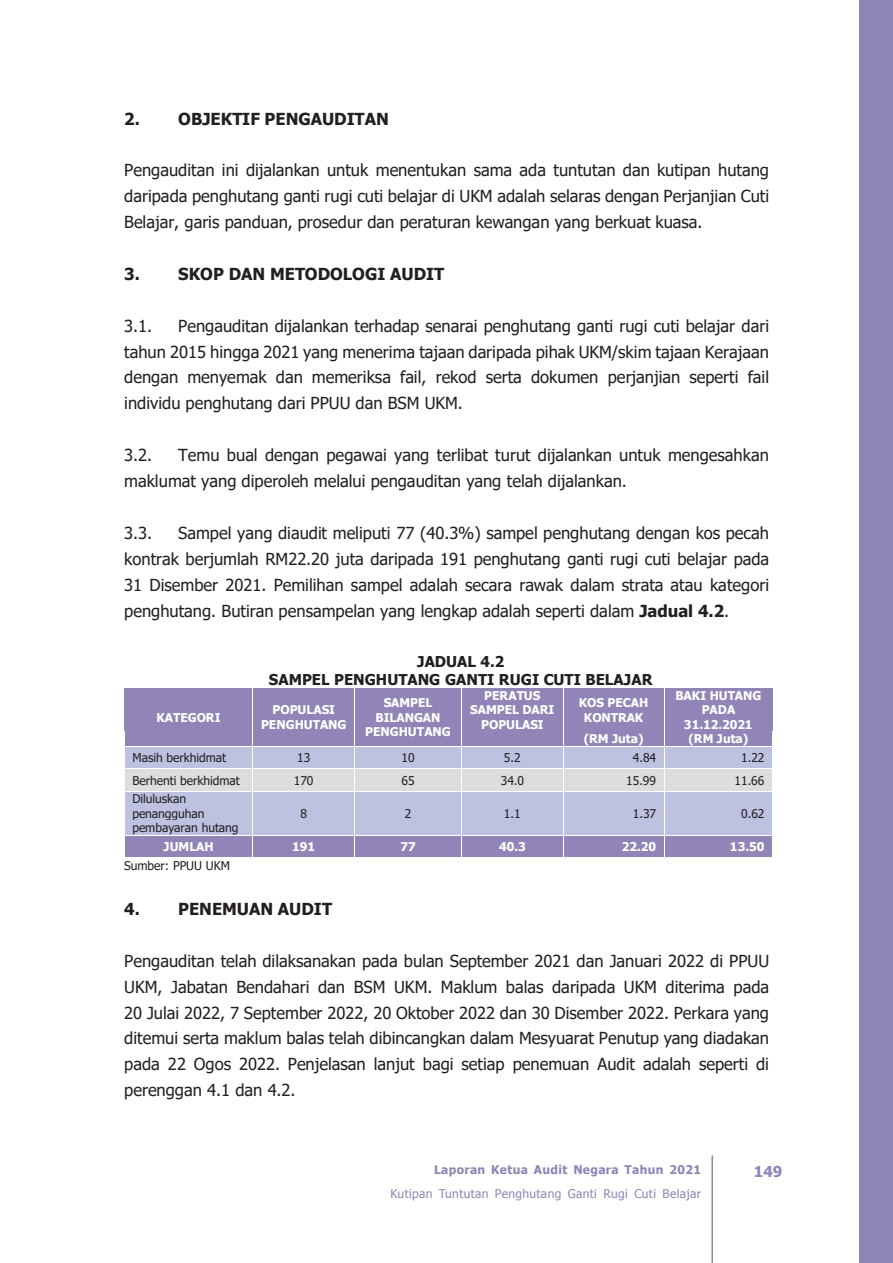
<style>
.page{position:relative;width:893px;height:1263px;background:#fff}
.page>*{position:absolute;margin:0;border:0;box-sizing:border-box;transform-origin:0 0}
.t1{font:16.5px/26px "Tahoma";color:#231f20;text-align:justify}
.t2{font:700 16.5px "Tahoma";color:#231f20}
.t3{font:700 15px/18.1px "Tahoma";color:#231f20;text-align:center}
.t4{font:700 15px "Tahoma";color:#8f85b6}
.t5{font:700 12px/14.5px "Tahoma";color:#fff;text-align:center}
.t6{font:12px/14.5px "Tahoma";letter-spacing:-.005em;color:#231f20}
.t7{font:12px "Tahoma";letter-spacing:.03em;color:#8f85b6}
.t8{font:700 12px "Tahoma";letter-spacing:.03em;color:#8f85b6}
.t9{font:10.5px "Tahoma";letter-spacing:.15em;color:#9085b6}
.s1{font-weight:700}
</style>
<div class="page">
<hr style="left:711px;top:1155px;width:2px;height:108px;background:#8f85b6">
<div style="left:859px;top:0;width:34px;height:1263px;background:#8f85b6"></div>
<div style="left:124px;top:688px;width:129px;height:58px;background:#9085b6"></div>
<div style="left:253px;top:688px;width:101px;height:58px;background:#9085b6"></div>
<div style="left:355px;top:688px;width:106px;height:58px;background:#9085b6"></div>
<div style="left:462px;top:688px;width:101px;height:58px;background:#9085b6"></div>
<div style="left:564px;top:688px;width:100px;height:43px;background:#9085b6"></div>
<div style="left:665px;top:688px;width:107px;height:43px;background:#9085b6"></div>
<hr style="left:253px;top:688px;width:1px;height:43px;background:#fff">
<div style="left:564px;top:731px;width:100px;height:15px;background:#9085b6"></div>
<div style="left:665px;top:731px;width:107px;height:15px;background:#9085b6"></div>
<div style="left:125px;top:747px;width:128px;height:21px;background:#bdc2e1"></div>
<div style="left:253px;top:747px;width:101px;height:21px;background:#bdc2e1"></div>
<div style="left:355px;top:747px;width:106px;height:21px;background:#bdc2e1"></div>
<div style="left:462px;top:747px;width:101px;height:21px;background:#bdc2e1"></div>
<div style="left:564px;top:747px;width:100px;height:21px;background:#bdc2e1"></div>
<div style="left:665px;top:747px;width:107px;height:21px;background:#bdc2e1"></div>
<div style="left:125px;top:769px;width:128px;height:22px;background:#dcdddf"></div>
<div style="left:253px;top:769px;width:101px;height:22px;background:#dcdddf"></div>
<div style="left:355px;top:769px;width:106px;height:22px;background:#dcdddf"></div>
<div style="left:462px;top:769px;width:101px;height:22px;background:#dcdddf"></div>
<div style="left:564px;top:769px;width:100px;height:22px;background:#dcdddf"></div>
<div style="left:665px;top:769px;width:107px;height:22px;background:#dcdddf"></div>
<div style="left:125px;top:791px;width:128px;height:44px;background:#bdc2e1"></div>
<div style="left:253px;top:791px;width:101px;height:44px;background:#bdc2e1"></div>
<div style="left:355px;top:791px;width:106px;height:44px;background:#bdc2e1"></div>
<div style="left:462px;top:791px;width:101px;height:44px;background:#bdc2e1"></div>
<div style="left:564px;top:791px;width:100px;height:44px;background:#bdc2e1"></div>
<div style="left:665px;top:791px;width:107px;height:44px;background:#bdc2e1"></div>
<svg style="left:124px;top:731px;width:1px;height:15px"></svg>
<hr style="left:125px;top:791px;width:128px;height:1px;background:#fff">
<hr style="left:253px;top:791px;width:101px;height:1px;background:#fff">
<hr style="left:355px;top:791px;width:106px;height:1px;background:#fff">
<hr style="left:462px;top:791px;width:101px;height:1px;background:#fff">
<hr style="left:564px;top:791px;width:100px;height:1px;background:#fff">
<hr style="left:665px;top:791px;width:107px;height:1px;background:#fff">
<hr style="left:253px;top:791px;width:1px;height:44px;background:#fff">
<div style="left:125px;top:836px;width:128px;height:21px;background:#9085b6"></div>
<div style="left:253px;top:836px;width:101px;height:21px;background:#9085b6"></div>
<div style="left:355px;top:836px;width:106px;height:21px;background:#9085b6"></div>
<div style="left:462px;top:836px;width:101px;height:21px;background:#9085b6"></div>
<div style="left:564px;top:836px;width:100px;height:21px;background:#9085b6"></div>
<div style="left:665px;top:836px;width:107px;height:21px;background:#9085b6"></div>
<p class="t2" style="left:124px;top:107px;width:266px">2. OBJEKTIF PENGAUDITAN</p>
<p class="t1" style="left:124px;top:158px;width:646px">Pengauditan ini dijalankan untuk menentukan sama ada tuntutan dan kutipan hutang daripada penghutang ganti rugi cuti belajar di UKM adalah selaras dengan Perjanjian Cuti Belajar, garis panduan, prosedur dan peraturan kewangan yang berkuat kuasa.</p>
<p class="t2" style="left:124px;top:262px;width:322px">3. SKOP DAN METODOLOGI AUDIT</p>
<p class="t1" style="left:124px;top:314px;width:30px">3.1.</p>
<p class="t1" style="left:124px;top:314px;width:646px;text-indent:54px">Pengauditan dijalankan terhadap senarai penghutang ganti rugi cuti belajar dari tahun 2015 hingga 2021 yang menerima tajaan daripada pihak UKM/skim tajaan Kerajaan dengan menyemak dan memeriksa fail, rekod serta dokumen perjanjian seperti fail individu penghutang dari PPUU dan BSM UKM.</p>
<p class="t1" style="left:124px;top:443px;width:30px">3.2.</p>
<p class="t1" style="left:124px;top:443px;width:646px;text-indent:54px">Temu bual dengan pegawai yang terlibat turut dijalankan untuk mengesahkan maklumat yang diperoleh melalui pengauditan yang telah dijalankan.</p>
<p class="t1" style="left:124px;top:521px;width:30px">3.3.</p>
<p class="t1" style="left:124px;top:521px;width:646px;text-indent:54px">Sampel yang diaudit meliputi 77 (40.3%) sampel penghutang dengan kos pecah kontrak berjumlah RM22.20 juta daripada 191 penghutang ganti rugi cuti belajar pada 31 Disember 2021. Pemilihan sampel adalah secara rawak dalam strata atau kategori penghutang. Butiran pensampelan yang lengkap adalah seperti dalam <span class="s1">Jadual 4.2</span>.</p>
<p class="t3" style="left:269px;top:653px;width:385px">JADUAL 4.2<br>SAMPEL PENGHUTANG GANTI RUGI CUTI BELAJAR</p>
<p class="t5" style="left:156px;top:710px;width:66px">KATEGORI</p>
<p class="t5" style="left:261px;top:703px;width:87px">POPULASI<br>PENGHUTANG</p>
<p class="t5" style="left:365px;top:696px;width:87px">SAMPEL<br>BILANGAN<br>PENGHUTANG</p>
<p class="t5" style="left:470px;top:689px;width:86px">PERATUS<br>SAMPEL DARI<br>POPULASI</p>
<p class="t5" style="left:579px;top:696px;width:71px">KOS PECAH<br>KONTRAK</p>
<p class="t5" style="left:675px;top:689px;width:87px">BAKI HUTANG<br>PADA<br>31.12.2021</p>
<p class="t5" style="left:584px;top:732px;width:61px">(RM Juta)</p>
<p class="t5" style="left:688px;top:732px;width:61px">(RM Juta)</p>
<p class="t6" style="left:132px;top:751px;width:95px">Masih berkhidmat</p>
<p class="t6" style="left:297px;top:751px;width:15px">13</p>
<p class="t6" style="left:401px;top:751px;width:15px">10</p>
<p class="t6" style="left:504px;top:751px;width:18px">5.2</p>
<p class="t6" style="left:633px;top:751px;width:25px">4.84</p>
<p class="t6" style="left:741px;top:751px;width:25px">1.22</p>
<p class="t6" style="left:132px;top:774px;width:109px">Berhenti berkhidmat</p>
<p class="t6" style="left:294px;top:774px;width:21px">170</p>
<p class="t6" style="left:401px;top:774px;width:15px">65</p>
<p class="t6" style="left:501px;top:774px;width:25px">34.0</p>
<p class="t6" style="left:626px;top:774px;width:31px">15.99</p>
<p class="t6" style="left:734px;top:774px;width:31px">11.66</p>
<p class="t6" style="left:132px;top:792px;width:108px">Diluluskan penangguhan pembayaran hutang</p>
<p class="t6" style="left:300px;top:807px;width:8px">8</p>
<p class="t6" style="left:405px;top:807px;width:8px">2</p>
<p class="t6" style="left:504px;top:807px;width:18px">1.1</p>
<p class="t6" style="left:633px;top:807px;width:25px">1.37</p>
<p class="t6" style="left:741px;top:807px;width:25px">0.62</p>
<p class="t5" style="left:164px;top:840px;width:52px">JUMLAH</p>
<p class="t5" style="left:292px;top:840px;width:24px">191</p>
<p class="t5" style="left:400px;top:840px;width:17px">77</p>
<p class="t5" style="left:499px;top:840px;width:28px">40.3</p>
<p class="t5" style="left:622px;top:840px;width:36px">22.20</p>
<p class="t5" style="left:730px;top:840px;width:36px">13.50</p>
<p class="t6" style="left:124px;top:859px;width:107px">Sumber: PPUU UKM</p>
<p class="t2" style="left:124px;top:897px;width:209px">4. PENEMUAN AUDIT</p>
<p class="t1" style="left:124px;top:949px;width:646px">Pengauditan telah dilaksanakan pada bulan September 2021 dan Januari 2022 di PPUU UKM, Jabatan Bendahari dan BSM UKM. Maklum balas daripada UKM diterima pada 20 Julai 2022, 7 September 2022, 20 Oktober 2022 dan 30 Disember 2022. Perkara yang ditemui serta maklum balas telah dibincangkan dalam Mesyuarat Penutup yang diadakan pada 22 Ogos 2022. Penjelasan lanjut bagi setiap penemuan Audit adalah seperti di perenggan 4.1 dan 4.2.</p>
<p class="t8" style="left:434px;top:1161px;width:269px">Laporan Ketua Audit Negara Tahun 2021</p>
<p class="t9" style="left:366px;top:1191px;width:323px">Kutipan Tuntutan Penghutang Ganti Rugi Cuti Belajar</p>
<p class="t7" style="left:390px;top:1185px;width:312px">Kutipan Tuntutan Penghutang Ganti Rugi Cuti Belajar</p>
<p class="t4" style="left:754px;top:1161px;width:30px">149</p>
</div>
